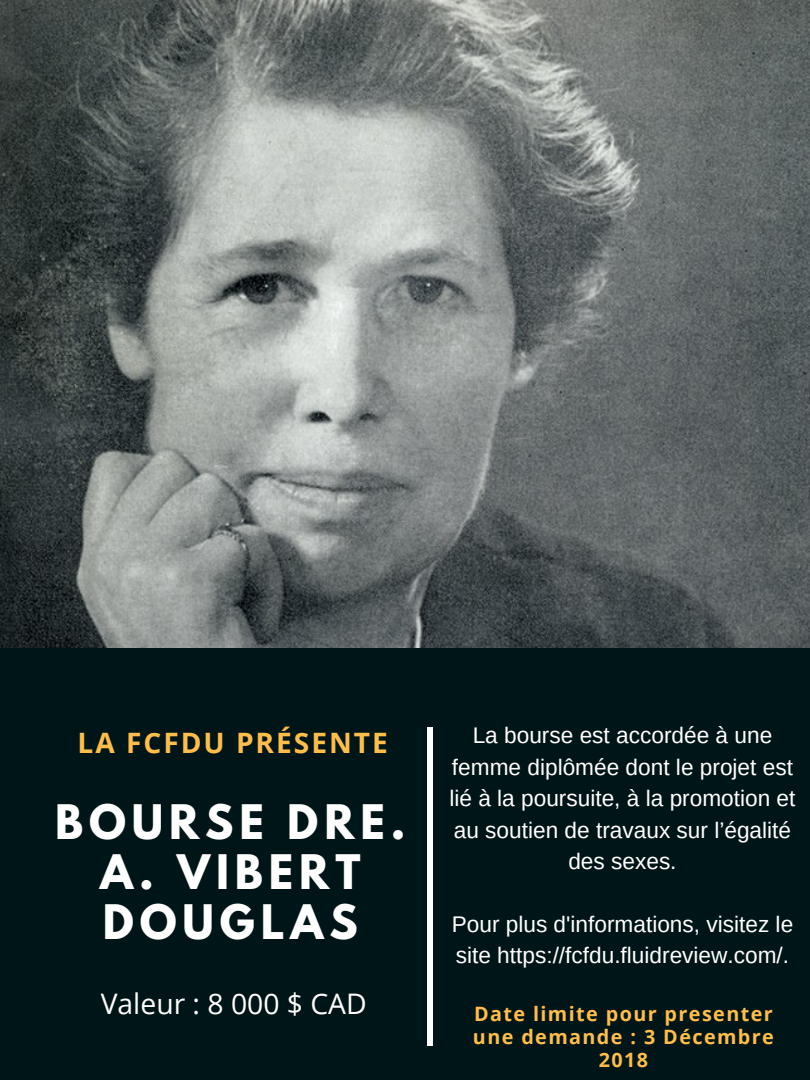
<style>
.page{position:relative;width:810px;height:1080px;background:#fff}
.page>*{position:absolute;margin:0;border:0;box-sizing:border-box;transform-origin:0 0}
.t1{font:700 42.19px/50.1px "League Spartan";letter-spacing:.14em;color:#fff;text-align:center}
.t2{font:28.31px "Open Sans";color:#fff}
.t3{font:700 28.12px "Open Sans";letter-spacing:.07em;color:#ffbd4a}
.t4{font:22.62px/31.4px "Arimo";color:#fff;text-align:center}
.t5{font:700 19.81px/23px "Open Sans";letter-spacing:.07em;color:#ffbd4a;text-align:center}
</style>
<div class="page">
<img style="left:0;top:0;width:810px;height:648px">
<div style="left:0;top:648px;width:810px;height:432px;background:#001517"></div>
<div style="left:428px;top:728px;width:5px;height:318px;background:#fff"></div>
<p class="t3" style="left:78px;top:723px;width:312px">LA FCFDU PRÉSENTE</p>
<h1 class="t1" style="left:55px;top:802px;width:352px">BOURSE DRE.<br>A. VIBERT<br>DOUGLAS</h1>
<p class="t2" style="left:101px;top:984px;width:268px">Valeur : 8 000 $ CAD</p>
<p class="t4" style="left:449px;top:720px;width:348px">La bourse est accordée à une femme diplômée dont le projet est lié à la poursuite, à la promotion et au soutien de travaux sur l’égalité des sexes.</p>
<p class="t4" style="left:452px;top:908px;width:343px;text-align:left">Pour plus d'informations, visitez le site https://fcfdu.fluidreview.com/.</p>
<p class="t5" style="left:473px;top:1002px;width:302px">Date limite pour presenter une demande : 3 Décembre<br>2018</p>
</div>
